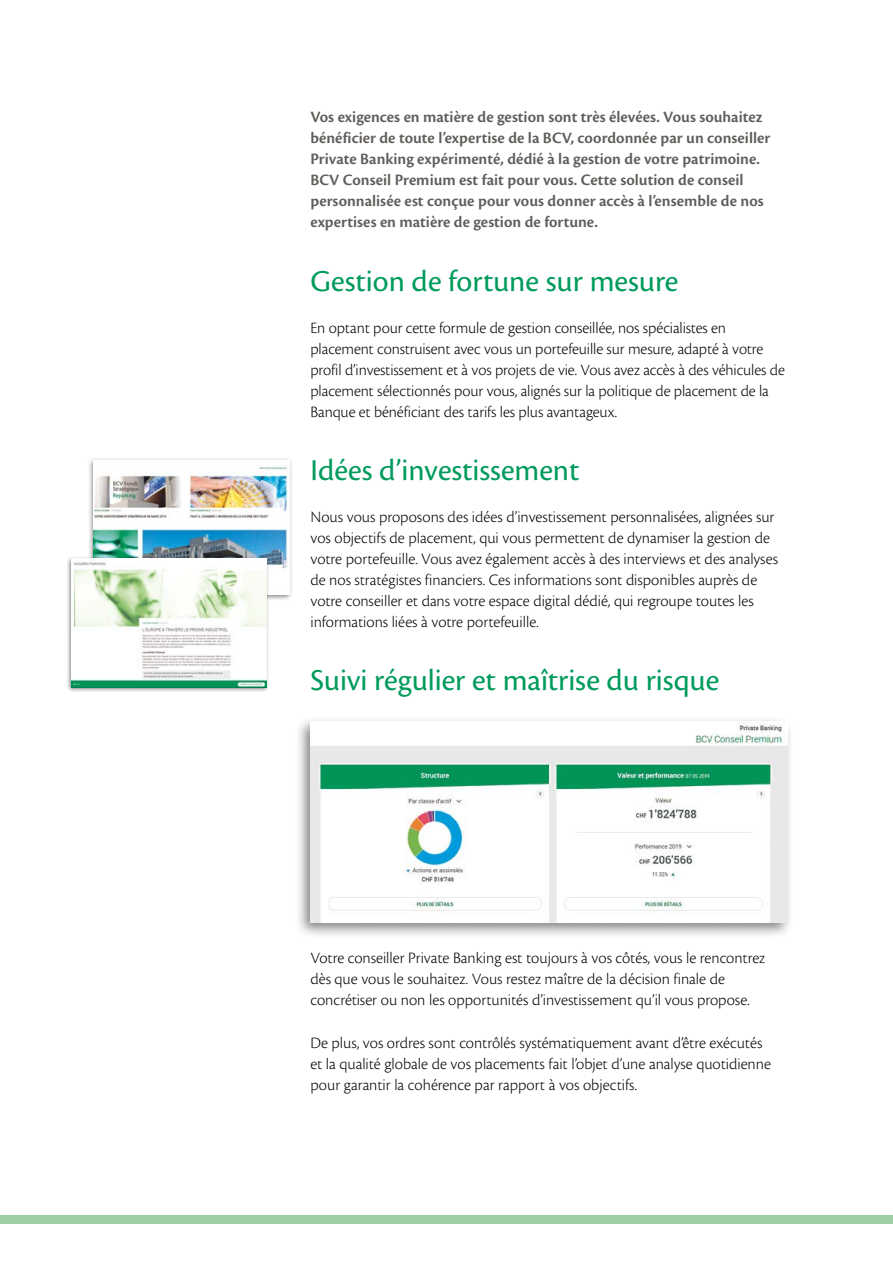
<style>
.page{position:relative;width:893px;height:1263px;background:#fff}
.page>*{position:absolute;margin:0;border:0;box-sizing:border-box;transform-origin:0 0}
.t1{font:31.5px "Cronos Pro";color:#009b5c}
.t2{font:300 16.5px/21px "Cronos Pro";letter-spacing:-.005em;color:#000}
.t3{font:600 16.5px/21px "Cronos Pro";color:#605d5a}
</style>
<div class="page">
<div style="left:0;top:1215px;width:893px;height:9px;background:#9fcfa7"></div>
<div style="left:294px;top:715px;width:500px;height:224px;background:#000;opacity:.49"></div>
<img style="left:310px;top:722px;width:477px;height:200px">
<div style="left:88px;top:456px;width:205px;height:145px;background:#000;opacity:.49"></div>
<img style="left:94px;top:459px;width:195px;height:135px">
<div style="left:66px;top:556px;width:204px;height:137px;background:#000;opacity:.49"></div>
<img style="left:71px;top:558px;width:195px;height:129px">
<p class="t3" style="left:310px;top:107px;width:461px">Vos exigences en matière de gestion sont très élevées. Vous souhaitez bénéficier de toute l’expertise de la BCV, coordonnée par un conseiller Private Banking expérimenté, dédié à la gestion de votre patrimoine.<br>BCV Conseil Premium est fait pour vous. Cette solution de conseil personnalisée est conçue pour vous donner accès à l’ensemble de nos expertises en matière de gestion de fortune.</p>
<h1 class="t1" style="left:310px;top:263px;width:370px">Gestion de fortune sur mesure</h1>
<p class="t2" style="left:310px;top:317px;width:476px">En optant pour cette formule de gestion conseillée, nos spécialistes en placement construisent avec vous un portefeuille sur mesure, adapté à votre profil d’investissement et à vos projets de vie. Vous avez accès à des véhicules de placement sélectionnés pour vous, alignés sur la politique de placement de la Banque et bénéficiant des tarifs les plus avantageux.</p>
<h1 class="t1" style="left:310px;top:452px;width:271px">Idées d’investissement</h1>
<p class="t2" style="left:310px;top:506px;width:469px">Nous vous proposons des idées d’investissement personnalisées, alignées sur vos objectifs de placement, qui vous permettent de dynamiser la gestion de votre portefeuille. Vous avez également accès à des interviews et des analyses de nos stratégistes financiers. Ces informations sont disponibles auprès de votre conseiller et dans votre espace digital dédié, qui regroupe toutes les informations liées à votre portefeuille.</p>
<h1 class="t1" style="left:310px;top:662px;width:410px">Suivi régulier et maîtrise du risque</h1>
<p class="t2" style="left:310px;top:947px;width:456px">Votre conseiller Private Banking est toujours à vos côtés, vous le rencontrez dès que vous le souhaitez. Vous restez maître de la décision finale de concrétiser ou non les opportunités d’investissement qu’il vous propose.</p>
<p class="t2" style="left:310px;top:1032px;width:462px">De plus, vos ordres sont contrôlés systématiquement avant d’être exécutés et la qualité globale de vos placements fait l’objet d’une analyse quotidienne pour garantir la cohérence par rapport à vos objectifs.</p>
</div>
